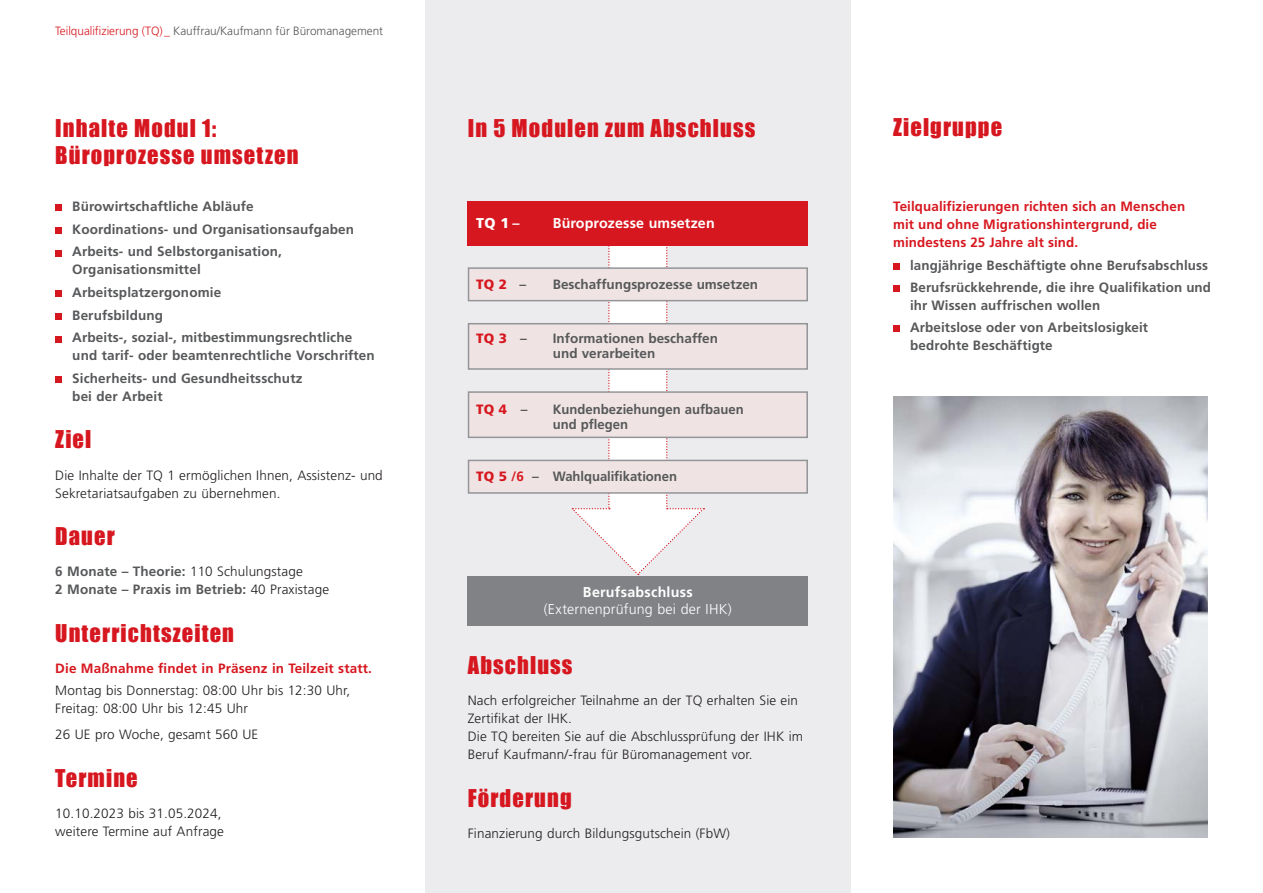
<style>
.page{position:relative;width:1263px;height:893px;background:#fff}
.page>*{position:absolute;margin:0;border:0;box-sizing:border-box;transform-origin:0 0}
.t1{font:22.5px/27px "Impact";letter-spacing:.05em;color:#d7171f}
.t2{font:700 14.25px "Frutiger LT Pro";letter-spacing:.01em;color:#fff}
.t3{font:300 14.25px "Frutiger LT Pro";letter-spacing:.01em;color:#fff}
.t4{font:900 14.25px "Frutiger";color:#fff}
.t5{font:700 13.5px/22.6px "Frutiger LT Pro";letter-spacing:.01em;color:#57585a}
.t6{font:300 13.5px/18px "Frutiger LT Pro";letter-spacing:.01em;color:#231f20}
.t7{font:700 13.5px/18px "Frutiger LT Pro";letter-spacing:.01em;color:#d7171f}
.t8{font:900 13.5px "Frutiger";color:#d7171f}
.t9{font:300 12px "Frutiger LT Pro";color:#57585a}
.s1{color:#d7171f}
.s2{font-weight:300;color:#231f20}
.s3{font-family:"Frutiger LT Pro";font-weight:700}
.s4{font-family:"Frutiger LT Pro";font-weight:700;color:#57585a}
.s5{font-family:"Frutiger";font-weight:900;color:#d7171f}
</style>
<div class="page">
<div style="left:425px;top:0;width:425px;height:893px;background:#ececee"></div>
<svg style="left:572px;top:246px;width:132px;height:329px"></svg>
<div style="left:55px;top:205px;width:7px;height:6px;background:#d7171f"></div>
<div style="left:55px;top:227px;width:7px;height:7px;background:#d7171f"></div>
<div style="left:55px;top:250px;width:7px;height:6px;background:#d7171f"></div>
<div style="left:55px;top:291px;width:7px;height:6px;background:#d7171f"></div>
<div style="left:55px;top:313px;width:7px;height:7px;background:#d7171f"></div>
<div style="left:55px;top:336px;width:7px;height:6px;background:#d7171f"></div>
<div style="left:55px;top:377px;width:7px;height:6px;background:#d7171f"></div>
<div style="left:468px;top:267px;width:340px;height:34px;background:#efe4e3;border:2px solid #939598"></div>
<div style="left:468px;top:323px;width:340px;height:47px;background:#efe4e3;border:2px solid #939598"></div>
<div style="left:468px;top:391px;width:340px;height:47px;background:#efe4e3;border:2px solid #939598"></div>
<div style="left:468px;top:460px;width:340px;height:34px;background:#efe4e3;border:2px solid #939598"></div>
<div style="left:468px;top:201px;width:340px;height:45px;background:#d7171f"></div>
<img style="left:893px;top:397px;width:315px;height:441px">
<div style="left:468px;top:576px;width:340px;height:50px;background:#808285"></div>
<svg style="left:893px;top:263px;width:6px;height:6px"></svg>
<div style="left:893px;top:285px;width:6px;height:7px;background:#d7171f"></div>
<svg style="left:893px;top:326px;width:6px;height:6px"></svg>
<p class="t9" style="left:55px;top:23px;width:329px"><span class="s1">Teilqualifizierung (TQ)_</span> Kauffrau/Kaufmann für Büromanagement</p>
<h1 class="t1" style="left:55px;top:114px;width:245px">Inhalte Modul 1:<br>Büroprozesse umsetzen</h1>
<h1 class="t1" style="left:468px;top:114px;width:289px">In 5 Modulen zum Abschluss</h1>
<p class="t5" style="left:72px;top:195px;width:283px">Bürowirtschaftliche Abläufe<br>Koordinations- und Organisationsaufgaben<br>Arbeits- und Selbstorganisation,</p>
<p class="t5" style="left:72px;top:258px;width:281px">Organisationsmittel<br>Arbeitsplatzergonomie<br>Berufsbildung<br>Arbeits-, sozial-, mitbestimmungsrechtliche</p>
<p class="t5" style="left:72px;top:344px;width:304px">und tarif- oder beamtenrechtliche Vorschriften<br>Sicherheits- und Gesundheitsschutz</p>
<p class="t5" style="left:72px;top:385px;width:92px">bei der Arbeit</p>
<h1 class="t1" style="left:55px;top:426px;width:38px">Ziel</h1>
<p class="t6" style="left:55px;top:466px;width:329px">Die Inhalte der TQ 1 ermöglichen Ihnen, Assistenz- und<br>Sekretariatsaufgaben zu übernehmen.</p>
<h1 class="t1" style="left:55px;top:522px;width:61px">Dauer</h1>
<p class="t5" style="left:55px;top:562px;width:275px;line-height:18px">6 Monate – Theorie: <span class="s2">110 Schulungstage<br></span>2 Monate – Praxis im Betrieb: <span class="s2">40 Praxistage</span></p>
<h1 class="t1" style="left:55px;top:619px;width:180px">Unterrichtszeiten</h1>
<p class="t7" style="left:55px;top:659px;width:318px">Die Maßnahme findet in Präsenz in Teilzeit statt.</p>
<p class="t6" style="left:55px;top:681px;width:297px">Montag bis Donnerstag: 08:00 Uhr bis 12:30 Uhr,<br>Freitag: 08:00 Uhr bis 12:45 Uhr</p>
<p class="t6" style="left:55px;top:726px;width:205px">26 UE pro Woche, gesamt 560 UE</p>
<h1 class="t1" style="left:55px;top:764px;width:84px">Termine</h1>
<p class="t6" style="left:55px;top:804px;width:170px">10.10.2023 bis 31.05.2024, weitere Termine auf Anfrage</p>
<p class="t4" style="left:476px;top:214px;width:45px">TQ 1 <span class="s3">–</span></p>
<p class="t2" style="left:553px;top:214px;width:163px">Büroprozesse umsetzen</p>
<p class="t8" style="left:476px;top:276px;width:51px">TQ 2 <span class="s4">–</span></p>
<p class="t5" style="left:553px;top:273px;width:207px">Beschaffungsprozesse umsetzen</p>
<p class="t8" style="left:476px;top:330px;width:52px">TQ 3 <span class="s4">–</span></p>
<p class="t5" style="left:553px;top:331px;width:167px;line-height:15px">Informationen beschaffen und verarbeiten</p>
<p class="t8" style="left:476px;top:401px;width:53px">TQ 4 <span class="s4">–</span></p>
<p class="t5" style="left:553px;top:401px;width:193px;line-height:15px">Kundenbeziehungen aufbauen und pflegen</p>
<p class="t5" style="left:476px;top:465px;width:202px"><span class="s5">TQ 5</span> <span class="s1">/6</span> – Wahlqualifikationen</p>
<p class="t2" style="left:583px;top:583px;width:111px">Berufsabschluss</p>
<p class="t3" style="left:544px;top:601px;width:189px">(Externenprüfung bei der IHK)</p>
<h1 class="t1" style="left:468px;top:651px;width:106px">Abschluss</h1>
<p class="t6" style="left:468px;top:692px;width:337px">Nach erfolgreicher Teilnahme an der TQ erhalten Sie ein Zertifikat der IHK.<br>Die TQ bereiten Sie auf die Abschlussprüfung der IHK im Beruf Kaufmann/-frau für Büromanagement vor.</p>
<h1 class="t1" style="left:468px;top:784px;width:105px">Förderung</h1>
<p class="t6" style="left:468px;top:824px;width:264px">Finanzierung durch Bildungsgutschein (FbW)</p>
<h1 class="t1" style="left:893px;top:114px;width:111px">Zielgruppe</h1>
<p class="t7" style="left:893px;top:198px;width:294px">Teilqualifizierungen richten sich an Menschen mit und ohne Migrationshintergrund, die mindestens 25 Jahre alt sind.</p>
<p class="t5" style="left:910px;top:254px;width:303px;line-height:22.2px">langjährige Beschäftigte ohne Berufsabschluss<br>Berufsrückkehrende, die ihre Qualifikation und</p>
<p class="t5" style="left:910px;top:294px;width:240px;line-height:22.2px">ihr Wissen auffrischen wollen<br>Arbeitslose oder von Arbeitslosigkeit</p>
<p class="t5" style="left:910px;top:334px;width:144px">bedrohte Beschäftigte</p>
</div>
